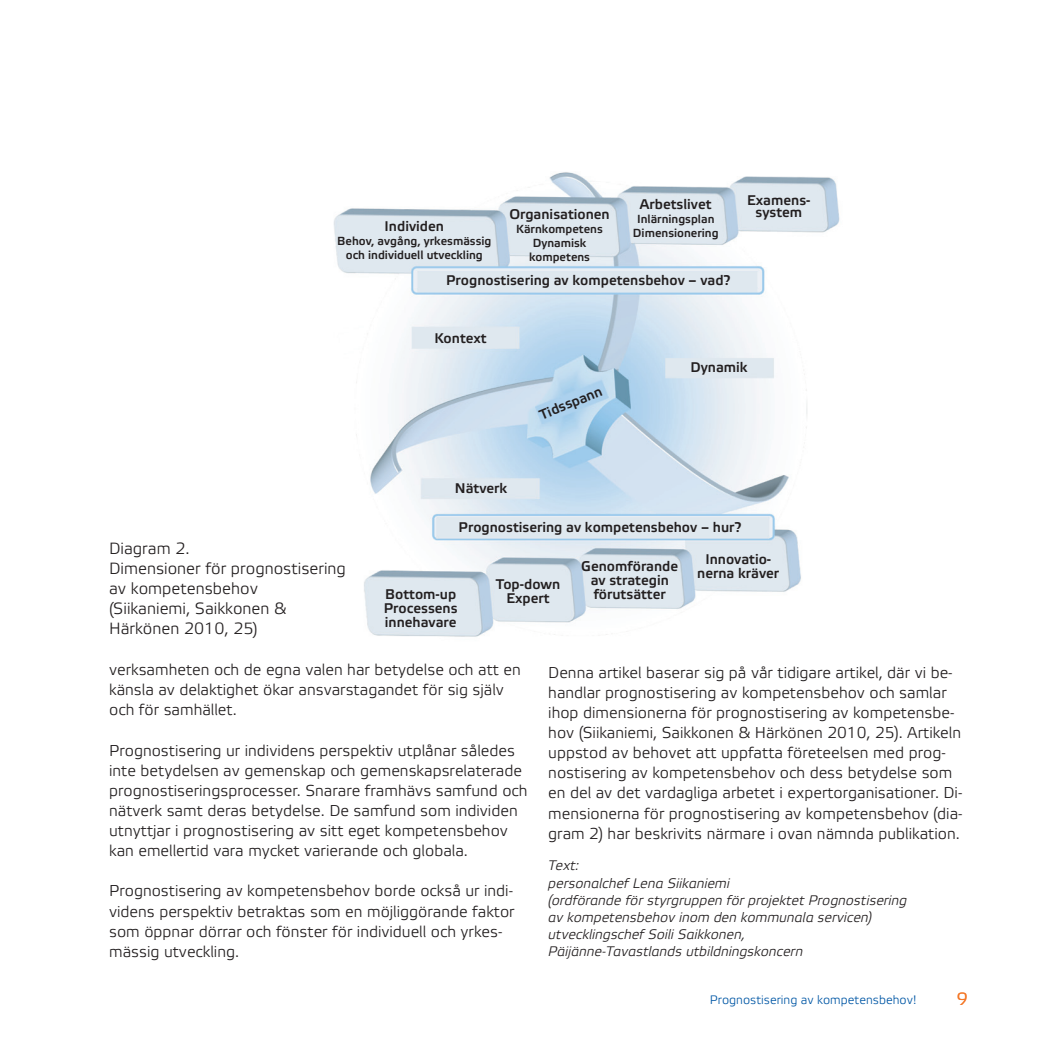
<style>
.page{position:relative;width:1042px;height:1042px;background:#fff}
.page>*{position:absolute;margin:0;border:0;box-sizing:border-box;transform-origin:0 0}
.t1{font:17.5px "Etelka Light Pro";color:#f4792a}
.t2{font:16.28px/20.1px "Etelka Light Pro";color:#231f20}
.t3{font:300 15.75px/20.1px "Etelka";color:#231f20}
.t4{font:700 14px/14px "Etelka Light Pro";color:#231f20;text-align:center}
.t5{font:italic 300 13.83px/17.2px "Etelka";color:#231f20}
.t6{font:12.25px "Etelka Light Pro";color:#0157a5}
.t7{font:700 11.72px/14px "Etelka Light Pro";color:#231f20;text-align:center}
</style>
<div class="page">
<img style="left:334px;top:172px;width:506px;height:465px">
<p class="t4" style="left:385px;top:220px;width:61px">Individen</p>
<p class="t7" style="left:337px;top:234px;width:156px">Behov, avgång, yrkesmässig och individuell utveckling</p>
<p class="t4" style="left:509px;top:207px;width:102px">Organisationen</p>
<p class="t7" style="left:516px;top:222px;width:88px">Kärnkompetens<br>Dynamisk kompetens</p>
<p class="t4" style="left:640px;top:198px;width:73px">Arbetslivet</p>
<p class="t7" style="left:633px;top:212px;width:87px">Inlärningsplan<br>Dimensionering</p>
<p class="t4" style="left:446px;top:274px;width:286px">Prognostisering av kompetensbehov – vad?</p>
<p class="t4" style="left:434px;top:331px;width:54px">Kontext</p>
<p class="t4" style="left:747px;top:194px;width:65px;line-height:12.2px">Examens&shy;system</p>
<p class="t4" style="left:537px;top:409px;width:68px;rotate:-22deg">Tidsspann</p>
<p class="t4" style="left:690px;top:361px;width:59px">Dynamik</p>
<p class="t2" style="left:109px;top:539px;width:238px">Diagram 2.<br>Dimensioner för prognostisering av kompetensbehov<br>(Siikaniemi, Saikkonen &amp;<br>Härkönen 2010, 25)</p>
<p class="t4" style="left:455px;top:482px;width:54px">Nätverk</p>
<p class="t4" style="left:458px;top:520px;width:284px">Prognostisering av kompetensbehov – hur?</p>
<p class="t4" style="left:384px;top:588px;width:75px;text-align:justify">Bottom-up Processens innehavare</p>
<p class="t4" style="left:496px;top:578px;width:66px">Top-down<br>Expert</p>
<p class="t4" style="left:581px;top:560px;width:99px">Genomförande av strategin förutsätter</p>
<p class="t4" style="left:697px;top:552px;width:83px">Innovatio&shy;nerna kräver</p>
<p class="t3" style="left:109px;top:660px;width:413px">verksamheten och de egna valen har betydelse och att en känsla av delaktighet ökar ansvarstagandet för sig själv och för samhället.</p>
<p class="t3" style="left:109px;top:740px;width:420px">Prognostisering ur individens perspektiv utplånar således inte betydelsen av gemenskap och gemenskapsrelaterade prognostiseringsprocesser. Snarare framhävs samfund och nätverk samt deras betydelse. De samfund som individen utnyttjar i prognostisering av sitt eget kompetensbehov kan emellertid vara mycket varierande och globala.</p>
<p class="t3" style="left:109px;top:881px;width:407px">Prognostisering av kompetensbehov borde också ur indi&shy;videns perspektiv betraktas som en möjliggörande faktor som öppnar dörrar och fönster för individuell och yrkes&shy;mässig utveckling.</p>
<p class="t3" style="left:548px;top:662px;width:416px">Denna artikel baserar sig på vår tidigare artikel, där vi be&shy;handlar prognostisering av kompetensbehov och samlar ihop dimensionerna för prognostisering av kompetensbe&shy;hov (Siikaniemi, Saikkonen &amp; Härkönen 2010, 25). Artikeln uppstod av behovet att uppfatta företeelsen med prog&shy;nostisering av kompetensbehov och dess betydelse som en del av det vardagliga arbetet i expertorganisationer. Di&shy;mensionerna för prognostisering av kompetensbehov (dia&shy;gram 2) har beskrivits närmare i ovan nämnda publikation.</p>
<p class="t5" style="left:548px;top:857px;width:360px">Text:<br>personalchef Lena Siikaniemi<br>(ordförande för styrgruppen för projektet Prognostisering av kompetensbehov inom den kommunala servicen) utvecklingschef Soili Saikkonen,<br>Päijänne-Tavastlands utbildningskoncern</p>
<p class="t6" style="left:710px;top:993px;width:208px">Prognostisering av kompetensbehov!</p>
<p class="t1" style="left:956px;top:990px;width:12px">9</p>
</div>
